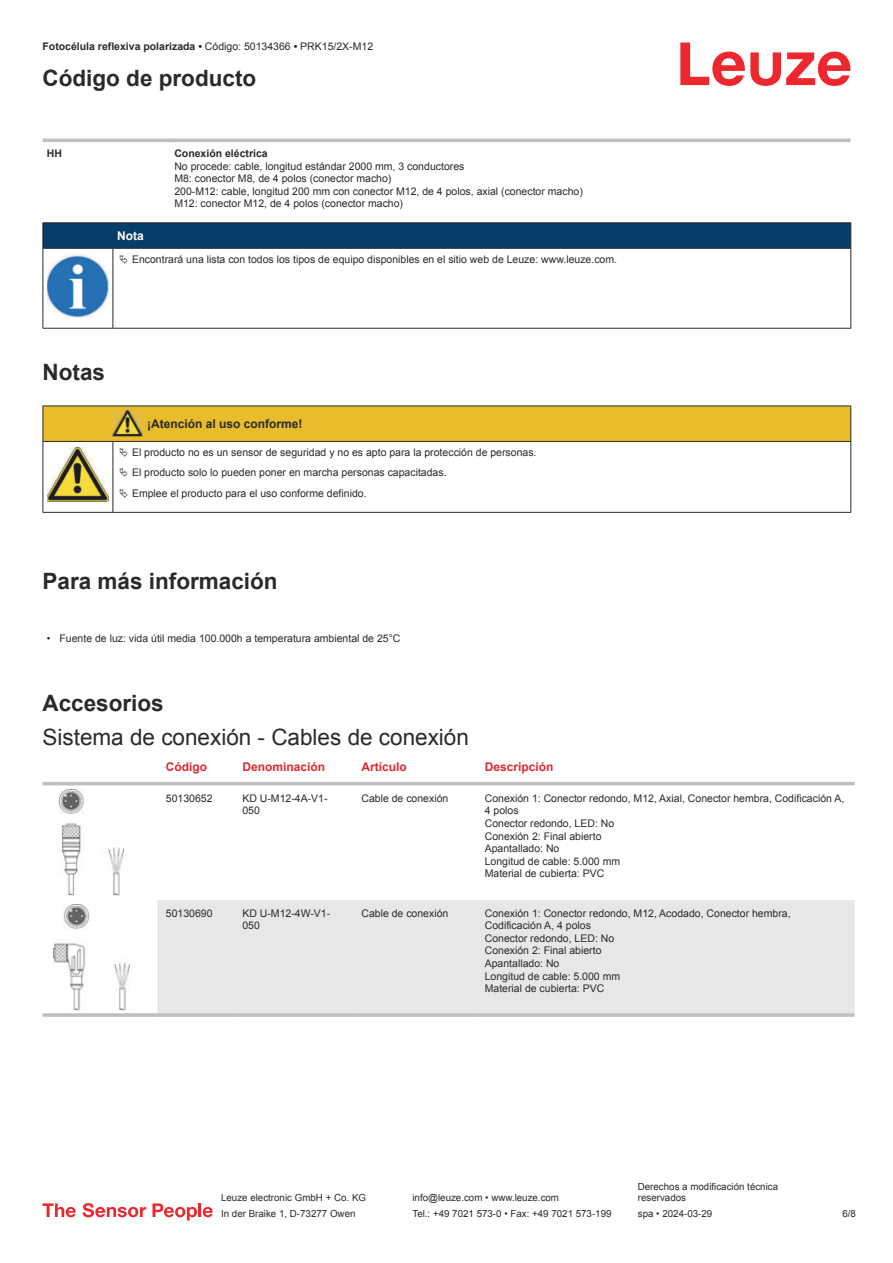
<style>
.page{position:relative;width:893px;height:1263px;background:#fff}
.page>*{position:absolute;margin:0;border:0;box-sizing:border-box;transform-origin:0 0}
.t1{font:700 22.5px "Arial";color:#2b292a}
.t2{font:22.5px "Arial";color:#2b292a}
.t3{font:700 12px "Arial";color:#db2a30}
.t4{font:700 12px "Arial";color:#2b292a}
.t5{font:700 12px "Arial";color:#fff}
.t6{font:10.5px/12.6px "Arial";color:#2b292a}
.t7{font:700 10.5px "Arial";color:#2b292a}
.t8{font:9.75px/11.7px "Arial";color:#2b292a}
.s1{font-weight:400}
</style>
<div class="page">
<svg style="left:680px;top:43px;width:170px;height:43px"></svg>
<svg style="left:43px;top:138px;width:807px;height:1px"></svg>
<hr style="left:43px;top:139px;width:127px;height:3px;background:#bdbfc1">
<hr style="left:170px;top:139px;width:680px;height:3px;background:#bdbfc1">
<svg style="left:43px;top:781px;width:812px;height:229px"></svg>
<div style="left:157px;top:900px;width:698px;height:113px;background:#e6e7e9"></div>
<hr style="left:43px;top:782px;width:114px;height:3px;background:#bdbfc1">
<hr style="left:157px;top:782px;width:77px;height:3px;background:#bdbfc1">
<hr style="left:234px;top:782px;width:119px;height:3px;background:#bdbfc1">
<hr style="left:353px;top:782px;width:123px;height:3px;background:#bdbfc1">
<hr style="left:476px;top:782px;width:379px;height:3px;background:#bdbfc1">
<hr style="left:43px;top:1013px;width:114px;height:4px;background:#bdbfc1">
<hr style="left:157px;top:1013px;width:77px;height:4px;background:#c7c9cb">
<hr style="left:234px;top:1013px;width:119px;height:4px;background:#bdbfc1">
<hr style="left:353px;top:1013px;width:123px;height:4px;background:#bdbfc1">
<hr style="left:476px;top:1013px;width:379px;height:4px;background:#c7c9cb">
<img style="left:59px;top:790px;width:65px;height:106px">
<img style="left:54px;top:904px;width:75px;height:107px">
<svg style="left:43px;top:1203px;width:33px;height:14px"></svg>
<svg style="left:83px;top:1203px;width:63px;height:14px"></svg>
<svg style="left:153px;top:1203px;width:44px;height:17px"></svg>
<hr style="left:198px;top:1203px;width:3px;height:14px;background:#ed272d">
<svg style="left:203px;top:1207px;width:10px;height:10px"></svg>
<svg style="left:44px;top:249px;width:806px;height:79px"></svg>
<hr style="left:43px;top:222px;width:70px;height:1px;background:#2b292a">
<hr style="left:43px;top:248px;width:70px;height:1px;background:#2b292a">
<hr style="left:113px;top:222px;width:738px;height:1px;background:#2b292a">
<svg style="left:43px;top:223px;width:808px;height:25px;background:#063c67"></svg>
<hr style="left:113px;top:248px;width:738px;height:1px;background:#2b292a">
<hr style="left:43px;top:249px;width:1px;height:75px;background:#2b292a">
<hr style="left:113px;top:249px;width:1px;height:75px;background:#2b292a">
<hr style="left:850px;top:249px;width:1px;height:75px;background:#2b292a">
<hr style="left:43px;top:328px;width:70px;height:1px;background:#2b292a">
<hr style="left:113px;top:328px;width:738px;height:1px;background:#2b292a">
<img style="left:47px;top:255px;width:61px;height:62px">
<div style="left:115px;top:249px;width:734px;height:20px;background:#fff"></div>
<hr style="left:43px;top:512px;width:70px;height:1px;background:#2b292a">
<hr style="left:113px;top:512px;width:30px;height:1px;background:#2b292a">
<hr style="left:143px;top:512px;width:708px;height:1px;background:#2b292a">
<svg style="left:43px;top:406px;width:808px;height:106px"></svg>
<p class="t7" style="left:43px;top:43px;width:332px">Fotocélula reflexiva polarizada • <span class="s1">Código: 50134366</span> • <span class="s1">PRK15/2X-M12</span></p>
<h1 class="t1" style="left:43px;top:70px;width:215px">Código de producto</h1>
<p class="t7" style="left:47px;top:149px;width:17px">HH</p>
<p class="t7" style="left:174px;top:149px;width:95px">Conexión eléctrica</p>
<p class="t6" style="left:174px;top:161px;width:410px">No procede: cable, longitud estándar 2000 mm, 3 conductores<br>M8: conector M8, de 4 polos (conector macho)<br>200-M12: cable, longitud 200 mm con conector M12, de 4 polos, axial (conector macho)<br>M12: conector M12, de 4 polos (conector macho)</p>
<p class="t5" style="left:117px;top:231px;width:28px">Nota</p>
<p class="t6" style="left:132px;top:254px;width:487px">Encontrará una lista con todos los tipos de equipo disponibles en el sitio web de Leuze: www.leuze.com.</p>
<h1 class="t1" style="left:43px;top:363px;width:64px">Notas</h1>
<p class="t4" style="left:147px;top:419px;width:157px">¡Atención al uso conforme!</p>
<p class="t6" style="left:132px;top:443px;width:406px;line-height:20.2px">El producto no es un sensor de seguridad y no es apto para la protección de personas.<br>El producto solo lo pueden poner en marcha personas capacitadas.<br>Emplee el producto para el uso conforme definido.</p>
<h1 class="t1" style="left:43px;top:573px;width:237px">Para más información</h1>
<p class="t6" style="left:47px;top:633px;width:355px">• Fuente de luz: vida útil media 100.000h a temperatura ambiental de 25°C</p>
<h1 class="t1" style="left:43px;top:695px;width:123px">Accesorios</h1>
<h1 class="t2" style="left:43px;top:728px;width:428px">Sistema de conexión - Cables de conexión</h1>
<p class="t3" style="left:166px;top:762px;width:43px">Código</p>
<p class="t3" style="left:242px;top:762px;width:84px">Denominación</p>
<p class="t3" style="left:361px;top:762px;width:47px">Artículo</p>
<p class="t3" style="left:485px;top:762px;width:70px">Descripción</p>
<p class="t6" style="left:166px;top:793px;width:48px">50130652</p>
<p class="t6" style="left:242px;top:793px;width:87px">KD U-M12-4A-V1-<br>050</p>
<p class="t6" style="left:361px;top:793px;width:88px">Cable de conexión</p>
<p class="t6" style="left:485px;top:793px;width:361px">Conexión 1: Conector redondo, M12, Axial, Conector hembra, Codificación A,<br>4 polos<br>Conector redondo, LED: No<br>Conexión 2: Final abierto<br>Apantallado: No<br>Longitud de cable: 5.000 mm<br>Material de cubierta: PVC</p>
<p class="t6" style="left:166px;top:908px;width:48px">50130690</p>
<p class="t6" style="left:242px;top:908px;width:89px">KD U-M12-4W-V1-<br>050</p>
<p class="t6" style="left:361px;top:908px;width:88px">Cable de conexión</p>
<p class="t6" style="left:485px;top:908px;width:307px">Conexión 1: Conector redondo, M12, Acodado, Conector hembra,<br>Codificación A, 4 polos<br>Conector redondo, LED: No<br>Conexión 2: Final abierto<br>Apantallado: No<br>Longitud de cable: 5.000 mm<br>Material de cubierta: PVC</p>
<p class="t8" style="left:221px;top:1193px;width:146px">Leuze electronic GmbH + Co. KG</p>
<p class="t8" style="left:412px;top:1193px;width:148px">info@leuze.com • www.leuze.com</p>
<p class="t8" style="left:638px;top:1181px;width:142px">Derechos a modificación técnica reservados</p>
<p class="t8" style="left:221px;top:1209px;width:136px">In der Braike 1, D-73277 Owen</p>
<p class="t8" style="left:412px;top:1209px;width:201px">Tel.: +49 7021 573-0 • Fax: +49 7021 573-199</p>
<p class="t8" style="left:638px;top:1209px;width:76px">spa • 2024-03-29</p>
<p class="t8" style="left:842px;top:1209px;width:15px">6 /8</p>
</div>
